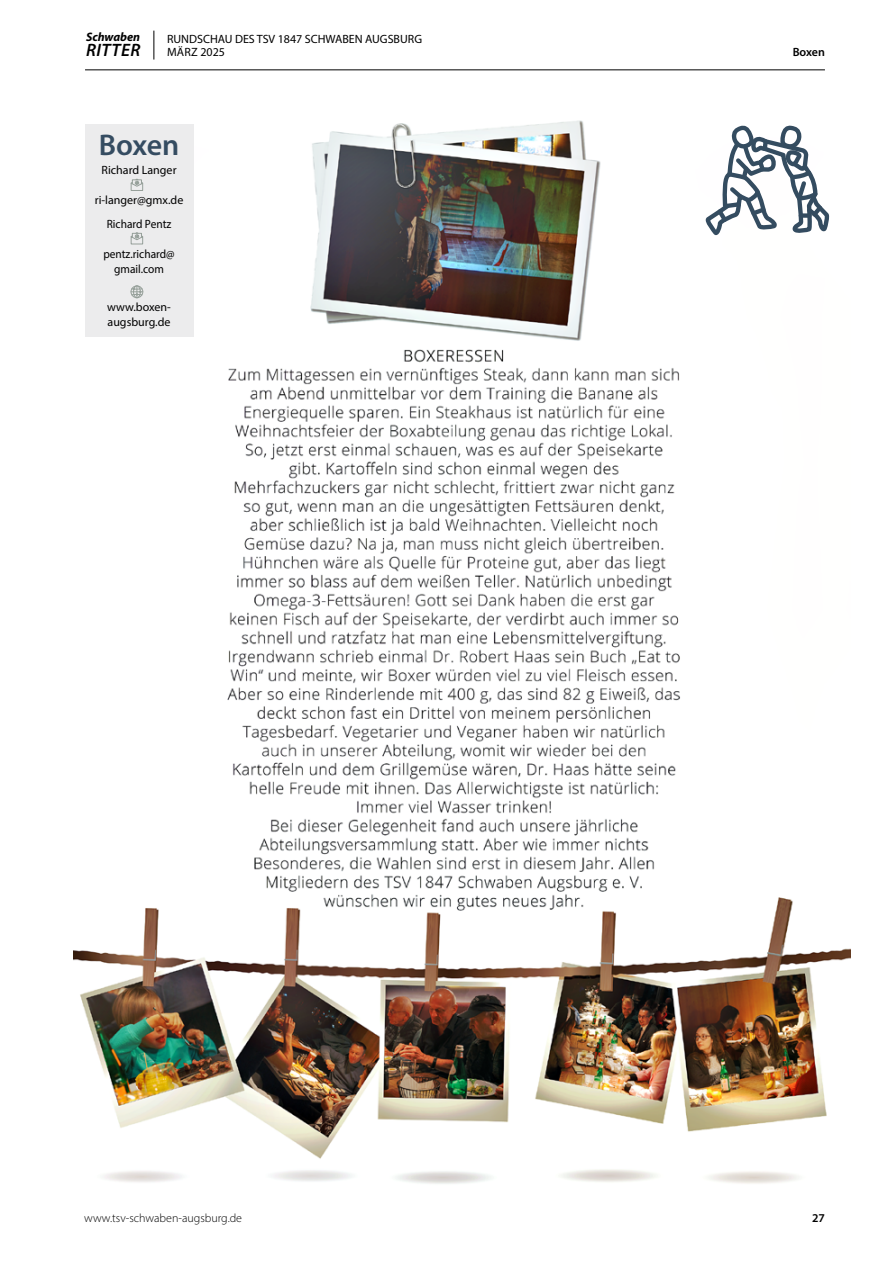
<style>
.page{position:relative;width:893px;height:1263px;background:#fff}
.page>*{position:absolute;margin:0;border:0;box-sizing:border-box;transform-origin:0 0}
.t1{font:600 30px "Myriad Pro";letter-spacing:-.01em;color:#354c61}
.t2{font:italic 600 18px "Myriad Pro";letter-spacing:.02em;color:#000}
.t3{font:italic 700 12.3px "Myriad Pro";color:#000}
.t4{font:12px/13.5px "Myriad Pro";color:#000}
.t5{font:300 12px "Myriad Pro";color:#000}
.t6{font:12px/15px "Myriad Pro";color:#000;text-align:center;scale:.95 1}
.t7{font:600 12px "Myriad Pro";color:#000}
</style>
<div class="page">
<img style="left:74px;top:120px;width:776px;height:1064px">
<hr style="left:85px;top:69px;width:740px;height:1px;background:#000">
<svg style="left:153px;top:31px;width:1px;height:29px"></svg>
<div style="left:85px;top:124px;width:108px;height:213px;background:#ececed"></div>
<svg style="left:131px;top:179px;width:12px;height:12px"></svg>
<svg style="left:131px;top:232px;width:12px;height:12px"></svg>
<svg style="left:131px;top:285px;width:12px;height:13px"></svg>
<svg style="left:700px;top:123px;width:134px;height:118px"></svg>
<p class="t3" style="left:86px;top:29px;width:56px">Schwaben</p>
<h2 class="t2" style="left:86px;top:39px;width:56px">RITTER</h2>
<p class="t4" style="left:167px;top:32px;width:257px">RUNDSCHAU DES TSV 1847 SCHWABEN AUGSBURG<br>MÄRZ 2025</p>
<h1 class="t1" style="left:99px;top:126px;width:82px">Boxen</h1>
<p class="t4" style="left:102px;top:163px;width:77px">Richard Langer</p>
<p class="t4" style="left:95px;top:188px;width:90px;line-height:23.5px;text-align:center">ri-langer@gmx.de<br>Richard Pentz</p>
<p class="t6" style="left:103px;top:246px;width:77px">pentz.richard@ gmail.com</p>
<p class="t4" style="left:107px;top:300px;width:65px;line-height:15px">www.boxen&shy;augsburg.de</p>
<p class="t7" style="left:793px;top:45px;width:34px">Boxen</p>
<p class="t5" style="left:84px;top:1211px;width:159px">www.tsv-schwaben-augsburg.de</p>
<p class="t7" style="left:812px;top:1211px;width:14px">27</p>
</div>
